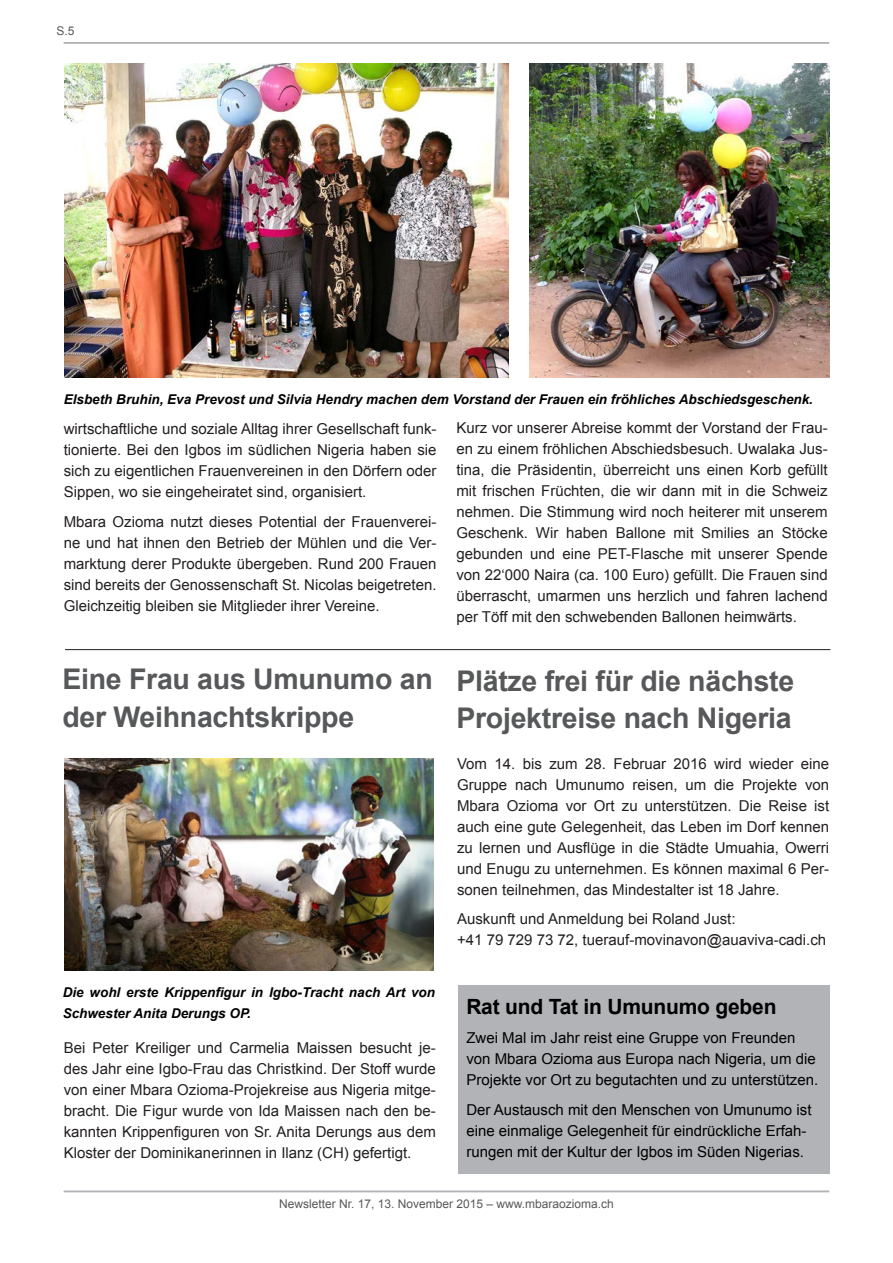
<style>
.page{position:relative;width:893px;height:1263px;background:#fff}
.page>*{position:absolute;margin:0;border:0;box-sizing:border-box;transform-origin:0 0}
.t1{font:700 28.5px/37.5px "Arial";letter-spacing:-.01em;color:#57585a}
.t2{font:700 21px "Arial";letter-spacing:-.01em;color:#000}
.t3{font:15px/21px "Arial";color:#231f20;text-align:justify}
.t4{font:15px/21px "Arial";color:#000}
.t5{font:italic 700 13.5px/21px "Arial";color:#000}
.t6{font:12px "Arial";color:#57585a}
</style>
<div class="page">
<img style="left:65px;top:758px;width:369px;height:213px">
<hr style="left:65px;top:649px;width:765px;height:1px;background:#231f20">
<img style="left:65px;top:64px;width:443px;height:313px">
<img style="left:529px;top:64px;width:300px;height:313px">
<hr style="left:64px;top:1191px;width:765px;height:1px;background:#b2b3b7">
<hr style="left:64px;top:42px;width:765px;height:2px;background:#b2b3b7">
<div style="left:458px;top:985px;width:371px;height:189px;background:#b2b3b7"></div>
<p class="t6" style="left:57px;top:23px;width:20px">S.5</p>
<p class="t5" style="left:64px;top:389px;width:751px">Elsbeth Bruhin, Eva Prevost und Silvia Hendry machen dem Vorstand der Frauen ein fröhliches Abschiedsgeschenk.</p>
<p class="t3" style="left:64px;top:418px;width:374px">wirtschaftliche und soziale Alltag ihrer Gesellschaft funk&shy;tionierte. Bei den Igbos im südlichen Nigeria haben sie sich zu eigentlichen Frauenvereinen in den Dörfern oder Sippen, wo sie eingeheiratet sind, organisiert.</p>
<p class="t3" style="left:64px;top:511px;width:374px">Mbara Ozioma nutzt dieses Potential der Frauenverei&shy;ne und hat ihnen den Betrieb der Mühlen und die Ver&shy;marktung derer Produkte übergeben. Rund 200 Frauen sind bereits der Genossenschaft St. Nicolas beigetreten.<br>Gleichzeitig bleiben sie Mitglieder ihrer Vereine.</p>
<h1 class="t1" style="left:62px;top:662px;width:372px">Eine Frau aus Umunumo an der Weihnachtskrippe</h1>
<p class="t5" style="left:63px;top:983px;width:374px">Die wohl erste Krippenfigur in Igbo-Tracht nach Art von<br>Schwester Anita Derungs OP.</p>
<p class="t3" style="left:64px;top:1037px;width:374px">Bei Peter Kreiliger und Carmelia Maissen besucht je&shy;des Jahr eine Igbo-Frau das Christkind. Der Stoff wurde von einer Mbara Ozioma-Projekreise aus Nigeria mitge&shy;bracht. Die Figur wurde von Ida Maissen nach den be&shy;kannten Krippenfiguren von Sr. Anita Derungs aus dem Kloster der Dominikanerinnen in Ilanz (CH) gefertigt.</p>
<p class="t3" style="left:456px;top:418px;width:373px">Kurz vor unserer Abreise kommt der Vorstand der Frau&shy;en zu einem fröhlichen Abschiedsbesuch. Uwalaka Jus&shy;tina, die Präsidentin, überreicht uns einen Korb gefüllt mit frischen Früchten, die wir dann mit in die Schweiz nehmen. Die Stimmung wird noch heiterer mit unserem Geschenk. Wir haben Ballone mit Smilies an Stöcke gebunden und eine PET-Flasche mit unserer Spende von 22‘000 Naira (ca. 100 Euro) gefüllt. Die Frauen sind überrascht, umarmen uns herzlich und fahren lachend per Töff mit den schwebenden Ballonen heimwärts.</p>
<h1 class="t1" style="left:456px;top:663px;width:339px">Plätze frei für die nächste<br>Projektreise nach Nigeria</h1>
<p class="t3" style="left:457px;top:753px;width:374px">Vom 14. bis zum 28. Februar 2016 wird wieder eine Gruppe nach Umunumo reisen, um die Projekte von Mbara Ozioma vor Ort zu unterstützen. Die Reise ist auch eine gute Gelegenheit, das Leben im Dorf kennen zu lernen und Ausflüge in die Städte Umuahia, Owerri und Enugu zu unternehmen. Es können maximal 6 Per&shy;sonen teilnehmen, das Mindestalter ist 18 Jahre.</p>
<p class="t3" style="left:457px;top:908px;width:371px">Auskunft und Anmeldung bei Roland Just:<br>+41 79 729 73 72, tuerauf-movinavon@auaviva-cadi.ch</p>
<h2 class="t2" style="left:466px;top:992px;width:312px">Rat und Tat in Umunumo geben</h2>
<p class="t4" style="left:466px;top:1027px;width:353px">Zwei Mal im Jahr reist eine Gruppe von Freunden von Mbara Ozioma aus Europa nach Nigeria, um die<br>Projekte vor Ort zu begutachten und zu unterstützen.</p>
<p class="t4" style="left:466px;top:1099px;width:347px">Der Austausch mit den Menschen von Umunumo ist eine einmalige Gelegenheit für eindrückliche Erfah&shy;rungen mit der Kultur der Igbos im Süden Nigerias.</p>
<p class="t6" style="left:279px;top:1196px;width:336px">Newsletter Nr. 17, 13. November 2015 – www.mbaraozioma.ch</p>
</div>
